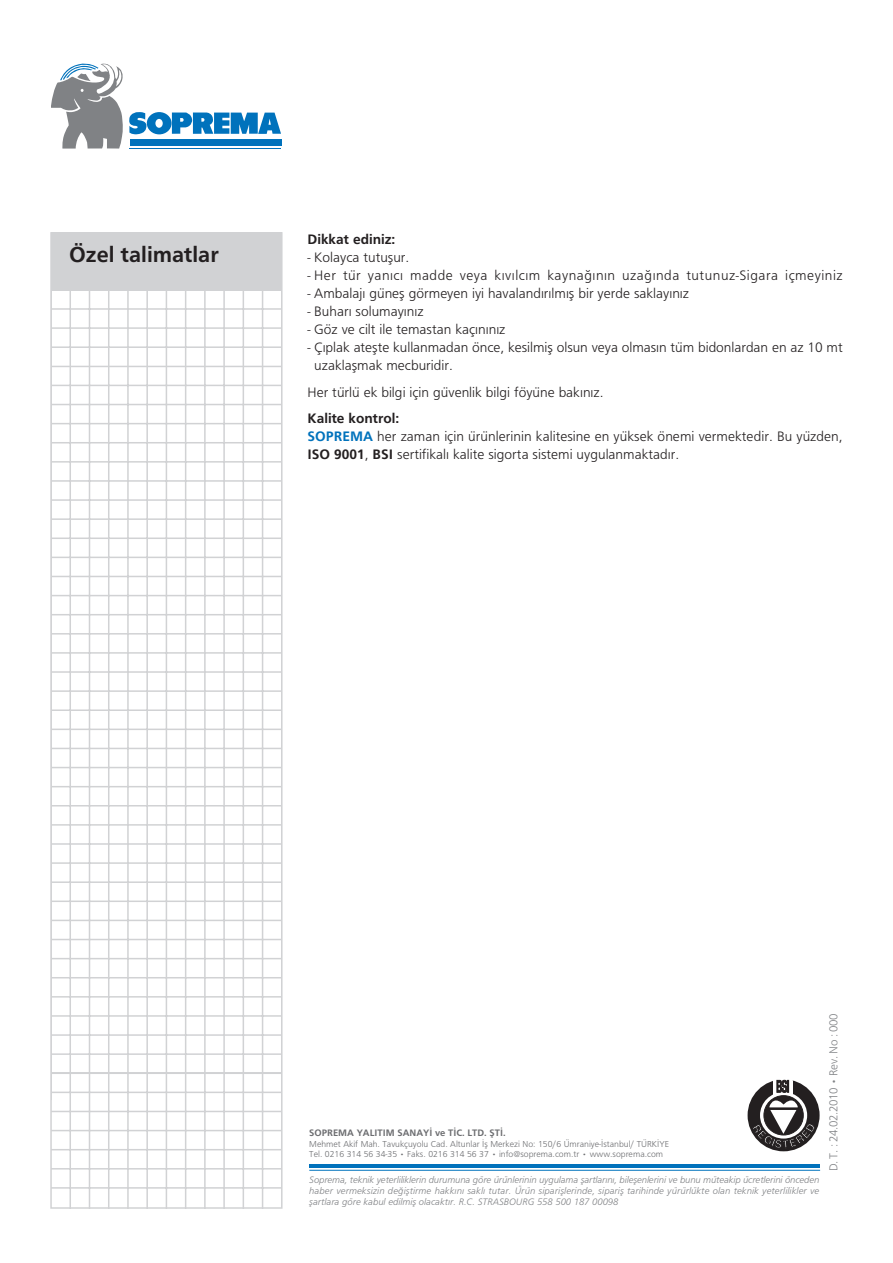
<style>
.page{position:relative;width:893px;height:1263px;background:#fff}
.page>*{position:absolute;margin:0;border:0;box-sizing:border-box;transform-origin:0 0}
.t1{font:700 22.5px "Frugal";color:#231f20}
.t2{font:14.25px/18px "Frugal";color:#231f20}
.t3{font:14.25px "Frugal";letter-spacing:.035em;color:#231f20}
.t4{font:700 14.25px "Frugal";color:#231f20}
.t5{font:12px "Frugal";letter-spacing:-.035em;color:#808285}
.t6{font:italic 9.75px/11.2px "Frugal";color:#808285;text-align:justify}
.t7{font:700 9.75px "Frugal";color:#6c6d70}
.t8{font:9px/10.5px "Frugal";color:#6c6d70}
.s1{font-weight:700}
.s2{font-weight:700;color:#0072bc}
</style>
<div class="page">
<hr style="left:70px;top:233px;width:1px;height:975px;background:#d1d2d4">
<hr style="left:89px;top:233px;width:1px;height:975px;background:#d1d2d4">
<hr style="left:108px;top:233px;width:1px;height:975px;background:#d1d2d4">
<hr style="left:127px;top:233px;width:2px;height:975px;background:#d1d2d4">
<hr style="left:146px;top:233px;width:2px;height:975px;background:#d1d2d4">
<hr style="left:166px;top:233px;width:1px;height:975px;background:#d1d2d4">
<hr style="left:185px;top:233px;width:1px;height:975px;background:#d1d2d4">
<hr style="left:204px;top:233px;width:2px;height:975px;background:#d1d2d4">
<hr style="left:223px;top:233px;width:2px;height:975px;background:#d1d2d4">
<hr style="left:243px;top:233px;width:1px;height:975px;background:#d1d2d4">
<hr style="left:262px;top:233px;width:1px;height:975px;background:#d1d2d4">
<hr style="left:51px;top:385px;width:231px;height:1px;background:#d1d2d4">
<hr style="left:51px;top:404px;width:231px;height:1px;background:#d1d2d4">
<hr style="left:51px;top:423px;width:231px;height:1px;background:#d1d2d4">
<hr style="left:51px;top:442px;width:231px;height:1px;background:#d1d2d4">
<hr style="left:51px;top:461px;width:231px;height:2px;background:#d1d2d4">
<hr style="left:51px;top:480px;width:231px;height:2px;background:#d1d2d4">
<hr style="left:51px;top:499px;width:231px;height:2px;background:#d1d2d4">
<hr style="left:51px;top:518px;width:231px;height:2px;background:#d1d2d4">
<hr style="left:51px;top:537px;width:231px;height:2px;background:#d1d2d4">
<hr style="left:51px;top:557px;width:231px;height:1px;background:#d1d2d4">
<hr style="left:51px;top:576px;width:231px;height:1px;background:#d1d2d4">
<hr style="left:51px;top:595px;width:231px;height:1px;background:#d1d2d4">
<hr style="left:51px;top:614px;width:231px;height:1px;background:#d1d2d4">
<hr style="left:51px;top:633px;width:231px;height:1px;background:#d1d2d4">
<hr style="left:51px;top:652px;width:231px;height:2px;background:#d1d2d4">
<hr style="left:51px;top:671px;width:231px;height:2px;background:#d1d2d4">
<hr style="left:51px;top:690px;width:231px;height:2px;background:#d1d2d4">
<hr style="left:51px;top:709px;width:231px;height:2px;background:#d1d2d4">
<hr style="left:51px;top:729px;width:231px;height:1px;background:#d1d2d4">
<hr style="left:51px;top:748px;width:231px;height:1px;background:#d1d2d4">
<hr style="left:51px;top:767px;width:231px;height:1px;background:#d1d2d4">
<hr style="left:51px;top:786px;width:231px;height:1px;background:#d1d2d4">
<hr style="left:51px;top:805px;width:231px;height:1px;background:#d1d2d4">
<hr style="left:51px;top:824px;width:231px;height:2px;background:#d1d2d4">
<hr style="left:51px;top:843px;width:231px;height:2px;background:#d1d2d4">
<hr style="left:51px;top:862px;width:231px;height:2px;background:#d1d2d4">
<hr style="left:51px;top:881px;width:231px;height:2px;background:#d1d2d4">
<hr style="left:51px;top:900px;width:231px;height:2px;background:#d1d2d4">
<hr style="left:51px;top:920px;width:231px;height:1px;background:#d1d2d4">
<hr style="left:51px;top:939px;width:231px;height:1px;background:#d1d2d4">
<hr style="left:51px;top:958px;width:231px;height:1px;background:#d1d2d4">
<hr style="left:51px;top:977px;width:231px;height:1px;background:#d1d2d4">
<hr style="left:51px;top:996px;width:231px;height:1px;background:#d1d2d4">
<hr style="left:51px;top:1015px;width:231px;height:2px;background:#d1d2d4">
<hr style="left:51px;top:1034px;width:231px;height:2px;background:#d1d2d4">
<hr style="left:51px;top:1053px;width:231px;height:2px;background:#d1d2d4">
<hr style="left:51px;top:1072px;width:231px;height:2px;background:#d1d2d4">
<hr style="left:51px;top:1091px;width:231px;height:2px;background:#d1d2d4">
<hr style="left:51px;top:1111px;width:231px;height:1px;background:#d1d2d4">
<hr style="left:51px;top:1130px;width:231px;height:1px;background:#d1d2d4">
<hr style="left:51px;top:1149px;width:231px;height:1px;background:#d1d2d4">
<hr style="left:51px;top:1168px;width:231px;height:1px;background:#d1d2d4">
<hr style="left:51px;top:1187px;width:231px;height:1px;background:#d1d2d4">
<svg style="left:53px;top:235px;width:227px;height:133px"></svg>
<div style="left:50px;top:232px;width:233px;height:977px;border:2px solid #d1d2d4"></div>
<svg style="left:51px;top:63px;width:230px;height:86px"></svg>
<hr style="left:309px;top:1165px;width:511px;height:3px;background:#0072bc">
<hr style="left:309px;top:1170px;width:511px;height:1px;background:#0072bc">
<div style="left:748px;top:1079px;width:72px;height:72px;background:#231f20;border-radius:50%"></div>
<svg style="left:752px;top:1079px;width:63px;height:70px"></svg>
<h1 class="t1" style="left:69px;top:246px;width:151px">Özel talimatlar</h1>
<p class="t4" style="left:307px;top:234px;width:89px">Dikkat ediniz:</p>
<p class="t2" style="left:307px;top:250px;width:103px">- Kolayca tutuflur.</p>
<p class="t3" style="left:307px;top:270px;width:537px">- Her tür yan›c› madde veya k›v›lc›m kayna¤›n›n uza¤›nda tutunuz-Sigara içmeyiniz</p>
<p class="t2" style="left:307px;top:286px;width:383px">- Ambalaj› günefl görmeyen iyi havaland›r›lm›fl bir yerde saklay›n›z</p>
<p class="t2" style="left:307px;top:304px;width:118px">- Buhar› solumay›n›z</p>
<p class="t2" style="left:307px;top:322px;width:200px">- Göz ve cilt ile temastan kaç›n›n›z</p>
<p class="t2" style="left:314px;top:340px;width:530px;text-indent:-7px">- Ç›plak ateflte kullanmadan önce, kesilmifl olsun veya olmas›n tüm bidonlardan en az 10 mt uzaklaflmak mecburidir.</p>
<p class="t2" style="left:307px;top:384px;width:298px">Her türlü ek bilgi için güvenlik bilgi föyüne bak›n›z.</p>
<p class="t2" style="left:307px;top:410px;width:537px"><span class="s1">Kalite kontrol:<br></span><span class="s2">SOPREMA</span> her zaman için ürünlerinin kalitesine en yüksek önemi vermektedir. Bu yüzden,<br><span class="s1">ISO 9001</span>, <span class="s1">BSI</span> sertifikal› kalite sigorta sistemi uygulanmaktad›r.</p>
<p class="t7" style="left:309px;top:1129px;width:198px">SOPREMA YALITIM SANAY‹ ve T‹C. LTD. fiT‹.</p>
<p class="t8" style="left:309px;top:1139px;width:361px">Mehmet Akif Mah. Tavukçuyolu Cad. Altunlar ‹fl Merkezi No: 150/6 Ümraniye-‹stanbul/ TÜRK‹YE<br>Tel. 0216 314 56 34-35 • Faks. 0216 314 56 37 • info@soprema.com.tr • www.soprema.com</p>
<p class="t6" style="left:309px;top:1175px;width:512px">Soprema, teknik yeterliliklerin durumuna göre ürünlerinin uygulama flartlar›n›, bileflenlerini ve bunu müteakip ücretlerini önceden haber vermeksizin de¤ifltirme hakk›n› sakl› tutar. Ürün siparifllerinde, siparifl tarihinde yürürlükte olan teknik yeterlilikler ve flartlara göre kabul edilmifl olacakt›r. R.C. STRASBOURG 558 500 187 00098</p>
<p class="t5" style="left:829px;top:1171px;width:160px;rotate:-90deg">D. T. : 24.02.2010 • Rev. No : 000</p>
</div>
